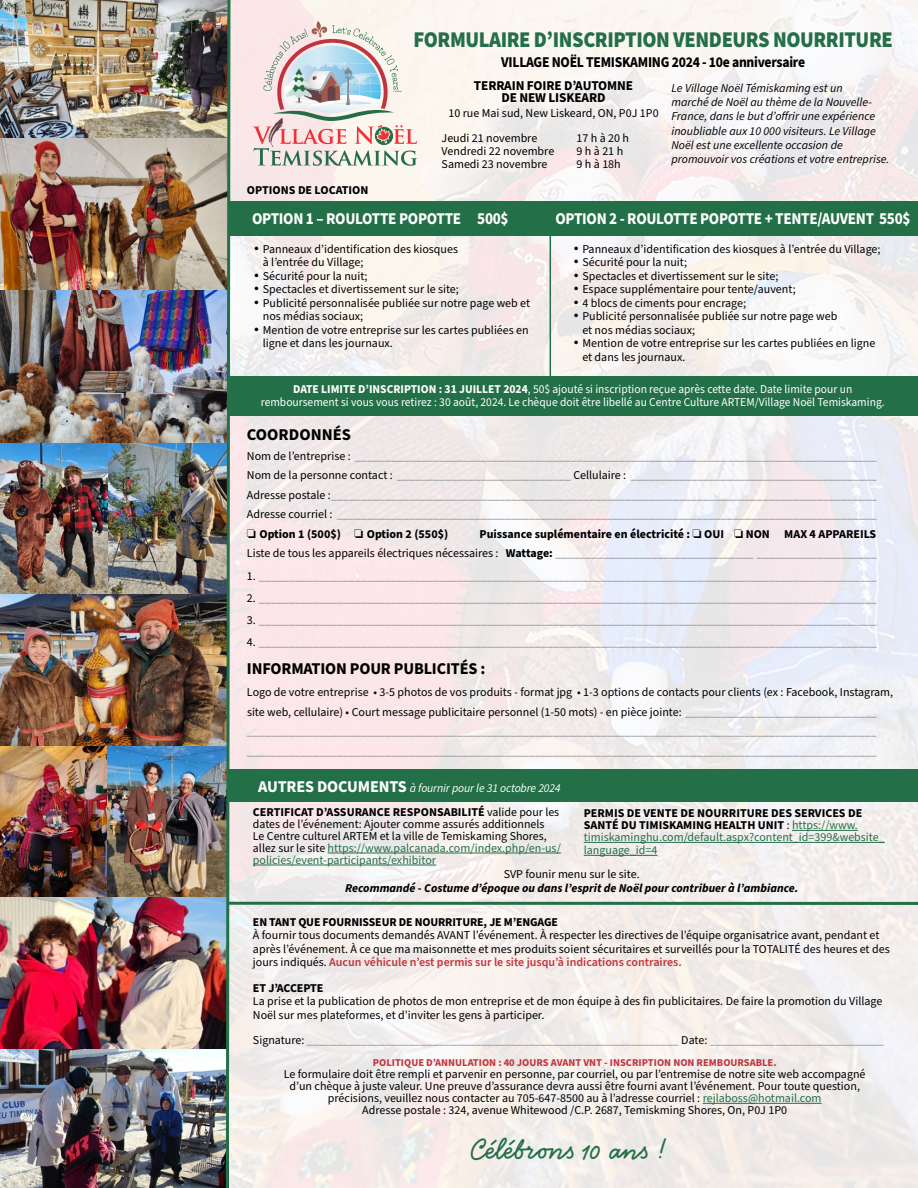
<style>
.page{position:relative;width:918px;height:1188px;background:#fff}
.page>*{position:absolute;margin:0;border:0;box-sizing:border-box;transform-origin:0 0}
.t1{font:700 31.5px "Handsome Pro";color:#236f47}
.t2{font:900 22.5px "Source Sans Pro";letter-spacing:-.02em;color:#236f47;scale:.91 1}
.t3{font:700 16.5px "Source Sans Pro";letter-spacing:-.02em;color:#fff;scale:.92 1}
.t4{font:700 16.5px "Source Sans Pro";letter-spacing:-.01em;color:#000}
.t5{font:700 15px "Source Sans Pro";letter-spacing:-.02em;color:#000;scale:.91 1}
.t6{font:700 13.5px/12px "Source Sans Pro";letter-spacing:-.01em;color:#000;text-align:center}
.t7{font:12px/13.5px "Source Sans Pro";color:#000}
.t8{font:12px/19.5px "Source Sans Pro";color:#808285;text-align:justify}
.t9{font:700 12px/24px "Source Sans Pro";color:#000;text-align:center}
.t10{font:italic 12px/14.2px "Source Sans Pro";color:#000}
.t11{font:12px/13.5px "Source Sans Pro";color:#fff;text-align:center;scale:.96 1}
.t12{font:12px/12.3px "Source Sans Pro";color:#236f47}
.t13{font:italic 700 12px "Source Sans Pro";color:#000}
.t14{font:700 10.5px "Source Sans Pro";color:#c1363e}
.s1{font-weight:700}
.s2{color:#000}
.s3{font-weight:700;color:#000}
.s4{font-weight:400}
.s5{font-weight:400;color:#808285}
.s6{font-size:16.5px;color:#fff}
.s7{font-weight:400;font-style:italic;color:#fff}
.s8{color:#236f47}
.s9{font-weight:600;color:#c1363e}
</style>
<div class="page">
<img style="left:232px;top:0;width:686px;height:1188px">
<div style="left:229px;top:201px;width:689px;height:35px;background:#236f47"></div>
<hr style="left:550px;top:236px;width:1px;height:141px;background:#236f47">
<div style="left:229px;top:377px;width:689px;height:39px;background:#236f47"></div>
<div style="left:229px;top:769px;width:689px;height:32px;background:#236f47"></div>
<img style="left:0;top:0;width:224px;height:898px">
<img style="left:0;top:898px;width:224px;height:152px">
<img style="left:0;top:1050px;width:224px;height:138px">
<img style="left:224px;top:0;width:8px;height:1188px">
<hr style="left:328px;top:853px;width:233px;height:1px;background:#236f47">
<hr style="left:253px;top:865px;width:183px;height:1px;background:#236f47">
<hr style="left:792px;top:830px;width:66px;height:1px;background:#236f47">
<hr style="left:584px;top:842px;width:301px;height:1px;background:#236f47">
<hr style="left:584px;top:855px;width:73px;height:1px;background:#236f47">
<hr style="left:703px;top:1103px;width:119px;height:1px;background:#236f47">
<hr style="left:227px;top:902px;width:691px;height:3px;background:#236f47">
<svg style="left:253px;top:21px;width:164px;height:145px;background:#dad1cf"></svg>
<h2 class="t2" style="left:413px;top:24px;width:528px">FORMULAIRE D’INSCRIPTION VENDEURS NOURRITURE</h2>
<p class="t5" style="left:501px;top:51px;width:335px">VILLAGE NOËL TEMISKAMING 2024 - 10e anniversaire</p>
<p class="t9" style="left:247px;top:178px;width:123px">OPTIONS DE LOCATION</p>
<p class="t6" style="left:474px;top:80px;width:161px">TERRAIN FOIRE D’AUTOMNE<br>DE NEW LISKEARD</p>
<p class="t7" style="left:442px;top:101px;width:219px;line-height:24.9px;text-indent:7px">10 rue Mai sud, New Liskeard, ON, P0J 1P0<br>Jeudi 21 novembre</p>
<p class="t7" style="left:577px;top:132px;width:54px">17 h à 20 h</p>
<p class="t7" style="left:442px;top:145px;width:114px">Vendredi 22 novembre</p>
<p class="t7" style="left:577px;top:145px;width:48px">9 h à 21 h</p>
<p class="t7" style="left:442px;top:158px;width:107px">Samedi 23 novembre</p>
<p class="t7" style="left:577px;top:158px;width:46px">9 h à 18h</p>
<p class="t10" style="left:671px;top:81px;width:220px">Le Village Noël Témiskaming est un<br>marché de Noël au thème de la Nouvelle-France, dans le but d’offrir une expérience inoubliable aux 10 000 visiteurs. Le Village Noël est une excellente occasion de promouvoir vos créations et votre entreprise.</p>
<h3 class="t3" style="left:252px;top:208px;width:280px">OPTION 1 – ROULOTTE POPOTTE 500$</h3>
<h3 class="t3" style="left:555px;top:208px;width:388px">OPTION 2 - ROULOTTE POPOTTE + TENTE/AUVENT 550$</h3>
<p class="t7" style="left:263px;top:243px;width:197px;text-indent:-9px">• Panneaux d’identification des kiosques à l’entrée du Village;</p>
<p class="t7" style="left:254px;top:270px;width:115px">• Sécurité pour la nuit;</p>
<p class="t7" style="left:254px;top:283px;width:207px">• Spectacles et divertissement sur le site;</p>
<p class="t7" style="left:263px;top:297px;width:269px;text-indent:-9px">• Publicité personnalisée publiée sur notre page web et nos médias sociaux;</p>
<p class="t7" style="left:263px;top:324px;width:268px;text-indent:-9px">• Mention de votre entreprise sur les cartes publiées en ligne et dans les journaux.</p>
<p class="t7" style="left:573px;top:243px;width:309px">• Panneaux d’identification des kiosques à l’entrée du Village;</p>
<p class="t7" style="left:573px;top:256px;width:115px">• Sécurité pour la nuit;</p>
<p class="t7" style="left:573px;top:270px;width:207px">• Spectacles et divertissement sur le site;</p>
<p class="t7" style="left:573px;top:283px;width:224px">• Espace supplémentaire pour tente/auvent;</p>
<p class="t7" style="left:573px;top:297px;width:174px">• 4 blocs de ciments pour encrage;</p>
<p class="t7" style="left:582px;top:310px;width:257px;text-indent:-9px">• Publicité personnalisée publiée sur notre page web et nos médias sociaux;</p>
<p class="t7" style="left:582px;top:337px;width:295px;text-indent:-9px">• Mention de votre entreprise sur les cartes publiées en ligne et dans les journaux.</p>
<p class="t11" style="left:261px;top:383px;width:651px"><span class="s1">DATE LIMITE D’INSCRIPTION : 31 JUILLET 2024</span>, 50$ ajouté si inscription reçue après cette date. Date limite pour un remboursement si vous vous retirez : 30 août, 2024. Le chèque doit être libellé au Centre Culture ARTEM/Village Noël Temiskaming.</p>
<h3 class="t4" style="left:247px;top:424px;width:105px">COORDONNÉS</h3>
<p class="t8" style="left:247px;top:447px;width:632px"><span class="s2">Nom de l’entreprise :</span> _______________________________________________________________________________________ <span class="s2">Nom de la personne contact :</span> _____________________________ <span class="s2">Cellulaire :</span> _________________________________________ <span class="s2">Adresse postale :</span>___________________________________________________________________________________________ <span class="s2">Adresse courriel :</span> __________________________________________________________________________________________ <span class="s2">❏</span> <span class="s3">Option 1 (500$)</span> <span class="s2">❏</span> <span class="s3">Option 2 (550$)</span></p>
<p class="t9" style="left:247px;top:525px;width:631px;line-height:19.5px;text-align:right">Puissance suplémentaire en électricité : ❏ OUI ❏ NON MAX 4 APPAREILS<br><span class="s4">Liste de tous les appareils électriques nécessaires :</span> Wattage: <span class="s5">_________________________________ ____________________</span></p>
<p class="t8" style="left:247px;top:566px;width:631px"><span class="s2">1.</span> _______________________________________________________________________________________________________</p>
<p class="t8" style="left:247px;top:588px;width:631px"><span class="s2">2.</span> _______________________________________________________________________________________________________</p>
<p class="t8" style="left:247px;top:610px;width:631px"><span class="s2">3.</span> _______________________________________________________________________________________________________</p>
<p class="t8" style="left:247px;top:633px;width:631px"><span class="s2">4.</span> _______________________________________________________________________________________________________</p>
<h3 class="t4" style="left:247px;top:657px;width:240px">INFORMATION POUR PUBLICITÉS :</h3>
<p class="t8" style="left:247px;top:683px;width:648px;text-align:left"><span class="s2">Logo de votre entreprise • 3-5 photos de vos produits - format jpg • 1-3 options de contacts pour clients (ex : Facebook, Instagram, site web, cellulaire) • Court message publicitaire personnel (1-50 mots) - en pièce jointe:</span> ________________________________ _________________________________________________________________________________________________________ _________________________________________________________________________________________________________</p>
<p class="t9" style="left:253px;top:776px;width:309px"><span class="s6">AUTRES DOCUMENTS</span> <span class="s7">à fournir pour le 31 octobre 2024<br></span>CERTIFICAT D’ASSURANCE RESPONSABILITÉ <span class="s4">valide pour les</span></p>
<p class="t7" style="left:253px;top:818px;width:309px;line-height:12px">dates de l’événement: Ajouter comme assurés additionnels<br>Le Centre culturel ARTEM et la ville de Temiskaming Shores, allez sur le site <span class="s8">https://www.palcanada.com/index.php/en-us/ policies/event-participants/exhibitor</span></p>
<p class="t12" style="left:584px;top:808px;width:303px"><span class="s3">PERMIS DE VENTE DE NOURRITURE DES SERVICES DE SANTÉ DU TIMISKAMING HEALTH UNIT</span> <span class="s2">:</span> https://www. timiskaminghu.com/default.aspx?content_id=399&amp;website_ language_id=4</p>
<p class="t7" style="left:504px;top:868px;width:138px">SVP founir menu sur le site.</p>
<p class="t13" style="left:345px;top:879px;width:455px">Recommandé - Costume d’époque ou dans l’esprit de Noël pour contribuer à l’ambiance.</p>
<p class="t9" style="left:253px;top:910px;width:307px">EN TANT QUE FOURNISSEUR DE NOURRITURE, JE M’ENGAGE</p>
<p class="t7" style="left:253px;top:929px;width:638px">À fournir tous documents demandés AVANT l’événement. À respecter les directives de l’équipe organisatrice avant, pendant et après l’événement. À ce que ma maisonnette et mes produits soient sécuritaires et surveillés pour la TOTALITÉ des heures et des jours indiqués. <span class="s9">Aucun véhicule n’est permis sur le site jusqu’à indications contraires.</span></p>
<p class="t9" style="left:253px;top:976px;width:72px">ET J’ACCEPTE</p>
<p class="t7" style="left:253px;top:995px;width:631px">La prise et la publication de photos de mon entreprise et de mon équipe à des fin publicitaires. De faire la promotion du Village<br>Noël sur mes plateformes, et d’inviter les gens à participer.</p>
<p class="t8" style="left:253px;top:1031px;width:632px"><span class="s2">Signature:</span> ______________________________________________________________ <span class="s2">Date:</span> _____________________________</p>
<p class="t14" style="left:373px;top:1056px;width:405px">POLITIQUE D’ANNULATION : 40 JOURS AVANT VNT - INSCRIPTION NON REMBOURSABLE.</p>
<p class="t7" style="left:284px;top:1069px;width:583px;line-height:12px;text-align:center">Le formulaire doit être rempli et parvenir en personne, par courriel, ou par l’entremise de notre site web accompagné d’un chèque à juste valeur. Une preuve d’assurance devra aussi être fourni avant l’événement. Pour toute question, précisions, veuillez nous contacter au 705-647-8500 au à l’adresse courriel : <span class="s8">rejlaboss@hotmail.com<br></span>Adresse postale : 324, avenue Whitewood /C.P. 2687, Temiskming Shores, On, P0J 1P0</p>
<h1 class="t1" style="left:471px;top:1131px;width:197px">Célébrons 10 ans !</h1>
</div>
